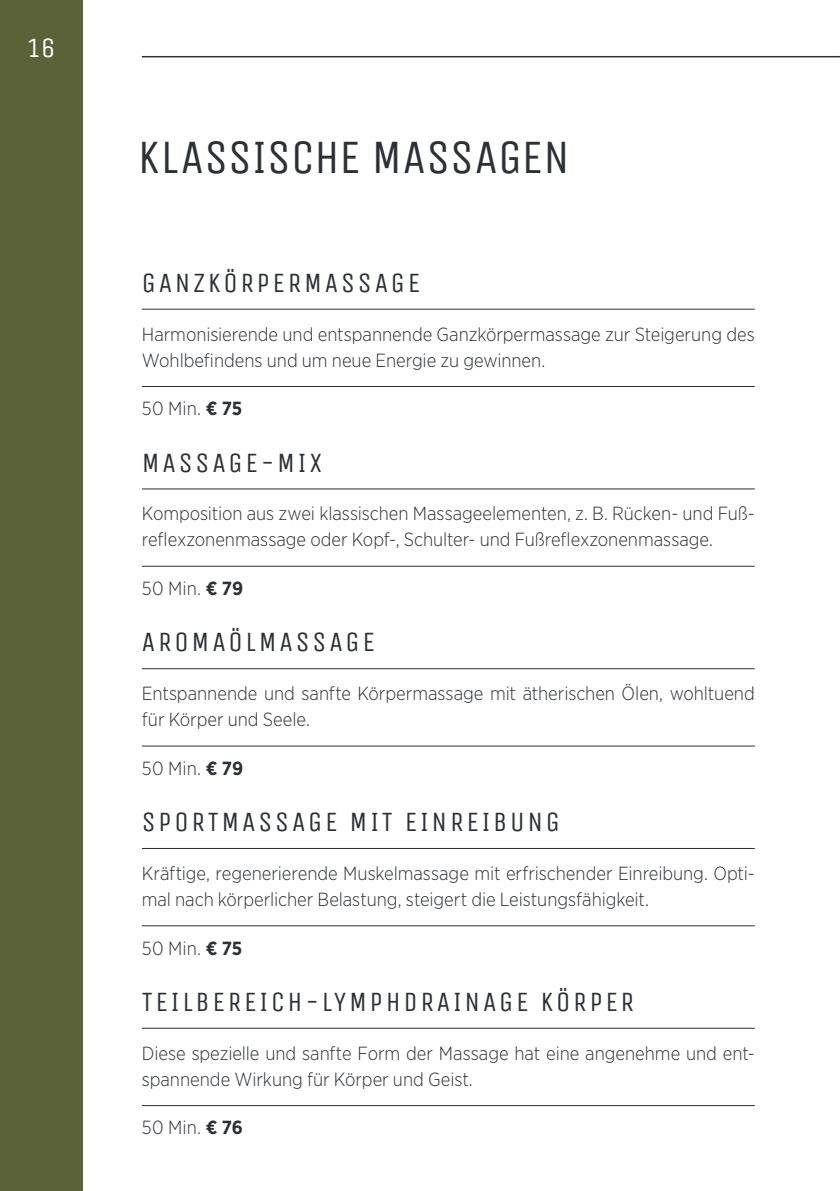
<style>
.page{position:relative;width:840px;height:1191px;background:#fff}
.page>*{position:absolute;margin:0;border:0;box-sizing:border-box;transform-origin:0 0}
.t1{font:48px "Unica One";letter-spacing:.005em;color:#2d3137}
.t2{font:28px "Unica One";letter-spacing:.1em;color:#2d3137}
.t3{font:28px "Unica One";color:#fff}
.t4{font:300 19px/26px "Gotham Narrow";color:#2d3137}
.s1{font-weight:700}
</style>
<div class="page">
<hr style="left:142px;top:309px;width:612px;height:1px;background:#2d3137">
<hr style="left:142px;top:386px;width:612px;height:1px;background:#2d3137">
<hr style="left:142px;top:488px;width:612px;height:1px;background:#2d3137">
<hr style="left:142px;top:566px;width:612px;height:1px;background:#2d3137">
<hr style="left:142px;top:668px;width:612px;height:1px;background:#2d3137">
<hr style="left:142px;top:745px;width:612px;height:1px;background:#2d3137">
<hr style="left:142px;top:848px;width:612px;height:1px;background:#2d3137">
<hr style="left:142px;top:925px;width:612px;height:1px;background:#2d3137">
<hr style="left:142px;top:1028px;width:612px;height:1px;background:#2d3137">
<hr style="left:142px;top:1105px;width:612px;height:1px;background:#2d3137">
<div style="left:0;top:0;width:82px;height:1191px;background:#5c6238"></div>
<hr style="left:142px;top:56px;width:697px;height:1px;background:#2d3137">
<h2 class="t3" style="left:27px;top:32px;width:30px">16</h2>
<h1 class="t1" style="left:137px;top:129px;width:433px">KLASSISCHE MASSAGEN</h1>
<h2 class="t2" style="left:142px;top:266px;width:280px">GANZKÖRPERMASSAGE</h2>
<p class="t4" style="left:142px;top:320px;width:614px">Harmonisierende und entspannende Ganzkörpermassage zur Steigerung des<br>Wohlbefindens und um neue Energie zu gewinnen.</p>
<p class="t4" style="left:142px;top:395px;width:102px">50 Min. <span class="s1">€ 75</span></p>
<h2 class="t2" style="left:142px;top:446px;width:182px">MASSAGE-MIX</h2>
<p class="t4" style="left:142px;top:500px;width:614px">Komposition aus zwei klassischen Massageelementen, z. B. Rücken- und Fuß&shy;reflexzonenmassage oder Kopf-, Schulter- und Fußreflexzonenmassage.</p>
<p class="t4" style="left:142px;top:575px;width:103px">50 Min. <span class="s1">€ 79</span></p>
<h2 class="t2" style="left:142px;top:625px;width:234px">AROMAÖLMASSAGE</h2>
<p class="t4" style="left:142px;top:680px;width:614px">Entspannende und sanfte Körpermassage mit ätherischen Ölen, wohltuend für Körper und Seele.</p>
<p class="t4" style="left:142px;top:754px;width:103px">50 Min. <span class="s1">€ 79</span></p>
<h2 class="t2" style="left:142px;top:805px;width:419px">SPORTMASSAGE MIT EINREIBUNG</h2>
<p class="t4" style="left:142px;top:859px;width:614px">Kräftige, regenerierende Muskelmassage mit erfrischender Einreibung. Opti&shy;mal nach körperlicher Belastung, steigert die Leistungsfähigkeit.</p>
<p class="t4" style="left:142px;top:934px;width:102px">50 Min. <span class="s1">€ 75</span></p>
<h2 class="t2" style="left:142px;top:985px;width:493px">TEILBEREICH-LYMPHDRAINAGE KÖRPER</h2>
<p class="t4" style="left:142px;top:1039px;width:614px">Diese spezielle und sanfte Form der Massage hat eine angenehme und ent&shy;spannende Wirkung für Körper und Geist.</p>
<p class="t4" style="left:142px;top:1114px;width:102px">50 Min. <span class="s1">€ 76</span></p>
</div>
